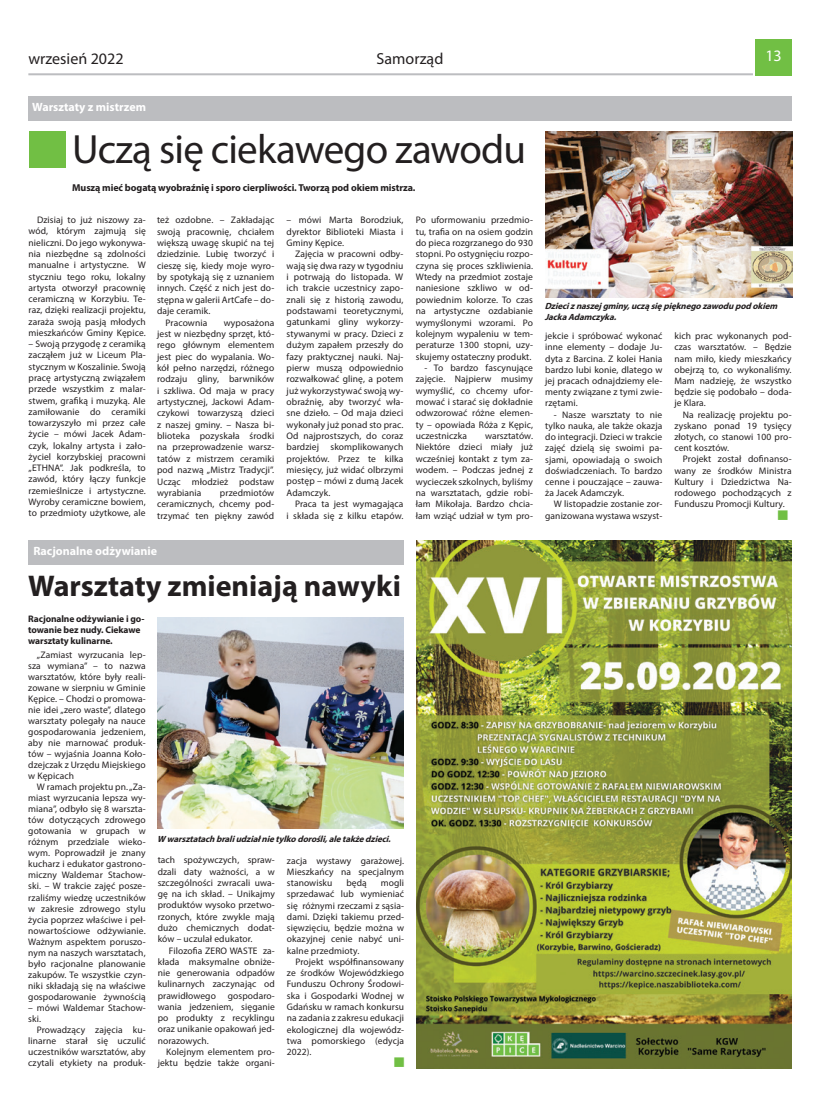
<style>
.page{position:relative;width:820px;height:1106px;background:#fff}
.page>*{position:absolute;margin:0;border:0;box-sizing:border-box;transform-origin:0 0}
.t1{font:41px "Myriad Pro";letter-spacing:-.02em;color:#231f20}
.t2{font:700 30px "Myriad Pro";color:#231f20}
.t3{font:16px "Myriad Pro";color:#231f20}
.t4{font:16px "Myriad Pro";color:#fff}
.t5{font:700 12px "Myriad Pro";color:#fff}
.t6{font:700 10px "Myriad Pro";letter-spacing:-.01em;color:#231f20}
.t7{font:9.5px/11.4px "Myriad Pro";letter-spacing:.01em;color:#231f20;text-align:justify}
.t8{font:700 9.5px/11px "Myriad Pro";letter-spacing:-.01em;color:#231f20}
.t9{font:italic 700 9px/10.8px "Myriad Pro";color:#231f20}
</style>
<div class="page">
<hr style="left:28px;top:73px;width:724px;height:2px;background:#bcbdc0">
<div style="left:755px;top:40px;width:36px;height:36px;background:#71bf44"></div>
<div style="left:28px;top:540px;width:375px;height:24px;background:#bcbdc0"></div>
<img style="left:157px;top:617px;width:246px;height:211px">
<img style="left:416px;top:540px;width:375px;height:528px">
<div style="left:28px;top:96px;width:763px;height:24px;background:#bcbdc0"></div>
<div style="left:29px;top:132px;width:36px;height:36px;background:#71bf44"></div>
<img style="left:545px;top:132px;width:247px;height:166px">
<h3 class="t3" style="left:28px;top:49px;width:97px">wrzesień 2022</h3>
<h3 class="t3" style="left:376px;top:49px;width:68px">Samorząd</h3>
<h3 class="t4" style="left:765px;top:46px;width:18px">13</h3>
<p class="t5" style="left:32px;top:99px;width:115px">Warsztaty z mistrzem</p>
<h1 class="t1" style="left:72px;top:124px;width:455px">Uczą się ciekawego zawodu</h1>
<p class="t6" style="left:72px;top:181px;width:345px">Muszą mieć bogatą wyobraźnię i sporo cierpliwości. Tworzą pod okiem mistrza.</p>
<p class="t7" style="left:29px;top:214px;width:119px;text-indent:9px">Dzisiaj to już niszowy za&shy;wód, którym zajmują się nieliczni. Do jego wykonywa&shy;nia niezbędne są zdolności manualne i artystyczne. W styczniu tego roku, lokalny artysta otworzył pracownię ceramiczną w Korzybiu. Te&shy;raz, dzięki realizacji projektu, zaraża swoją pasją młodych mieszkańców Gminy Kępice.</p>
<p class="t7" style="left:29px;top:338px;width:119px">– Swoją przygodę z ceramiką zacząłem już w Liceum Pla&shy;stycznym w Koszalinie. Swoją pracę artystyczną związałem przede wszystkim z malar&shy;stwem, grafiką i muzyką. Ale zamiłowanie do ceramiki towarzyszyło mi przez całe życie – mówi Jacek Adam&shy;czyk, lokalny artysta i zało&shy;życiel korzybskiej pracowni „ETHNA”. Jak podkreśla, to zawód, który łączy funkcje rzemieślnicze i artystyczne.<br>Wyroby ceramiczne bowiem, to przedmioty użytkowe, ale</p>
<p class="t7" style="left:286px;top:214px;width:118px">– mówi Marta Borodziuk, dyrektor Biblioteki Miasta i Gminy Kępice.</p>
<p class="t7" style="left:286px;top:248px;width:118px;text-indent:9px">Zajęcia w pracowni odby&shy;wają się dwa razy w tygodniu i potrwają do listopada. W ich trakcie uczestnicy zapo&shy;znali się z historią zawodu, podstawami teoretycznymi, gatunkami gliny wykorzy&shy;stywanymi w pracy. Dzieci z dużym zapałem przeszły do fazy praktycznej nauki. Naj&shy;pierw muszą odpowiednio rozwałkować glinę, a potem już wykorzystywać swoją wy&shy;obraźnię, aby tworzyć wła&shy;sne dzieło. – Od maja dzieci wykonały już ponad sto prac.<br>Od najprostszych, do coraz bardziej skomplikowanych projektów. Przez te kilka miesięcy, już widać olbrzymi postęp – mówi z dumą Jacek Adamczyk.</p>
<p class="t7" style="left:286px;top:498px;width:118px;text-align:right">Praca ta jest wymagająca<br>i składa się z kilku etapów.</p>
<p class="t7" style="left:415px;top:214px;width:119px">Po uformowaniu przedmio&shy;tu, trafia on na osiem godzin do pieca rozgrzanego do 930 stopni. Po ostygnięciu rozpo&shy;czyna się proces szkliwienia.<br>Wtedy na przedmiot zostaje naniesione szkliwo w od&shy;powiednim kolorze. To czas na artystyczne ozdabianie wymyślonymi wzorami. Po kolejnym wypaleniu w tem&shy;peraturze 1300 stopni, uzy&shy;skujemy ostateczny produkt.</p>
<p class="t7" style="left:415px;top:362px;width:119px;text-indent:9px">- To bardzo fascynujące zajęcie. Najpierw musimy wymyślić, co chcemy ufor&shy;mować i starać się dokładnie odwzorować różne elemen&shy;ty – opowiada Róża z Kępic, uczestniczka</p>
<p class="t7" style="left:157px;top:214px;width:119px">też ozdobne. – Zakładając</p>
<p class="t7" style="left:157px;top:226px;width:119px">swoją pracownię, chciałem</p>
<p class="t7" style="left:157px;top:237px;width:119px">większą uwagę skupić na tej</p>
<p class="t7" style="left:157px;top:248px;width:119px">dziedzinie. Lubię tworzyć i</p>
<p class="t7" style="left:157px;top:260px;width:119px">cieszę się, kiedy moje wyro-</p>
<p class="t7" style="left:157px;top:271px;width:119px">by spotykają się z uznaniem</p>
<p class="t7" style="left:157px;top:282px;width:119px">innych. Część z nich jest do-</p>
<p class="t7" style="left:157px;top:294px;width:119px">stępna w galerii ArtCafe – do-</p>
<p class="t7" style="left:157px;top:305px;width:55px">daje ceramik.</p>
<p class="t7" style="left:165px;top:316px;width:43px">Pracownia</p>
<p class="t7" style="left:157px;top:316px;width:119px;text-indent:67px">wyposażona jest w niezbędny sprzęt, któ&shy;rego głównym elementem jest piec do wypalania. Wo&shy;kół pełno narzędzi, różnego rodzaju gliny, barwników i szkliwa. Od maja w pracy artystycznej, Jackowi Adam&shy;czykowi towarzyszą dzieci z naszej gminy. – Nasza bi&shy;blioteka pozyskała środki na przeprowadzenie warsz&shy;tatów z mistrzem ceramiki pod nazwą „Mistrz Tradycji”.<br>Ucząc młodzież podstaw wyrabiania</p>
<p class="t7" style="left:415px;top:430px;width:119px;text-indent:69px">warsztatów.<br>Niektóre dzieci miały już wcześniej kontakt z tym za&shy;wodem. – Podczas jednej z wycieczek szkolnych, byliśmy na warsztatach, gdzie robi&shy;łam Mikołaja. Bardzo chcia&shy;łam wziąć udział w tym pro-</p>
<p class="t7" style="left:157px;top:487px;width:119px;text-indent:63px">przedmiotów ceramicznych, chcemy pod&shy;trzymać ten piękny zawód</p>
<p class="t5" style="left:33px;top:543px;width:125px">Racjonalne odżywianie</p>
<h2 class="t2" style="left:28px;top:566px;width:374px">Warsztaty zmieniają nawyki</h2>
<p class="t8" style="left:28px;top:612px;width:118px">Racjonalne odżywianie i go&shy;towanie bez nudy. Ciekawe warsztaty kulinarne.</p>
<p class="t7" style="left:28px;top:648px;width:119px;line-height:11px;text-indent:9px">„Zamiast wyrzucania lep&shy;sza wymiana” – to nazwa warsztatów, które były reali&shy;zowane w sierpniu w Gminie Kępice. – Chodzi o promowa&shy;nie idei „zero waste”, dlatego warsztaty polegały na nauce gospodarowania jedzeniem, aby nie marnować produk&shy;tów – wyjaśnia Joanna Koło&shy;dzejczak z Urzędu Miejskiego w Kępicach</p>
<p class="t7" style="left:28px;top:781px;width:119px;line-height:11px;text-indent:9px">W ramach projektu pn. „Za&shy;miast wyrzucania lepsza wy&shy;miana”, odbyło się 8 warszta&shy;tów dotyczących zdrowego gotowania w grupach w różnym przedziale wieko&shy;wym. Poprowadził je znany kucharz i edukator gastrono&shy;miczny Waldemar Stachow&shy;ski. – W trakcie zajęć posze&shy;rzaliśmy wiedzę uczestników w zakresie zdrowego stylu życia poprzez właściwe i peł&shy;nowartościowe odżywianie.<br>Ważnym aspektem poruszo&shy;nym na naszych warsztatach, było racjonalne planowanie zakupów. Te wszystkie czyn&shy;niki składają się na właściwe gospodarowanie żywnością</p>
<p class="t7" style="left:28px;top:1002px;width:119px;line-height:11px">– mówi Waldemar Stachow&shy;ski.</p>
<p class="t7" style="left:28px;top:1024px;width:119px;line-height:11px;text-indent:9px">Prowadzący zajęcia ku&shy;linarne starał się uczulić uczestników warsztatów, aby czytali etykiety na produk-</p>
<p class="t9" style="left:157px;top:833px;width:237px">W warsztatachbraliudziałnietylkodorośli,aletakżedzieci.</p>
<p class="t7" style="left:158px;top:854px;width:119px">tach spożywczych, spraw&shy;dzali daty ważności, a w szczególności zwracali uwa&shy;gę na ich skład. – Unikajmy produktów wysoko przetwo&shy;rzonych, które zwykle mają dużo chemicznych dodat&shy;ków – uczulał edukator.</p>
<p class="t7" style="left:158px;top:944px;width:119px;text-indent:11px">Filozofia ZERO WASTE za&shy;kłada maksymalne obniże&shy;nie generowania odpadów kulinarnych zaczynając od prawidłowego</p>
<p class="t7" style="left:158px;top:989px;width:119px;text-indent:70px">gospodaro&shy;wania jedzeniem, sięganie po produkty z recyklingu oraz unikanie opakowań jed&shy;norazowych.</p>
<p class="t7" style="left:158px;top:1045px;width:119px;text-align:right">Kolejnym elementem pro&shy;jektu będzie także organi-</p>
<p class="t7" style="left:287px;top:854px;width:119px">zacja wystawy garażowej.<br>Mieszkańcy na specjalnym stanowisku</p>
<p class="t7" style="left:287px;top:877px;width:119px;text-indent:94px">mogli sprzedawać lub wymieniać się różnymi rzeczami z sąsia&shy;dami. Dzięki takiemu przed&shy;sięwzięciu, będzie można w okazyjnej cenie nabyć uni&shy;kalne przedmioty.</p>
<p class="t7" style="left:287px;top:956px;width:119px;text-indent:9px">Projekt współfinansowany ze środków Wojewódzkiego Funduszu Ochrony Środowi&shy;ska i Gospodarki Wodnej w Gdańsku w ramach konkursu na zadania z zakresu edukacji ekologicznej dla wojewódz&shy;twa pomorskiego (edycja 2022).</p>
<p class="t7" style="left:346px;top:877px;width:22px">będą</p>
<p class="t9" style="left:544px;top:301px;width:237px">Dzieciznaszej gminy,ucząsiępięknegozawodupodokiem<br>JackaAdamczyka.</p>
<p class="t7" style="left:545px;top:330px;width:119px">jekcie i spróbować wykonać inne elementy – dodaje Ju&shy;dyta z Barcina. Z kolei Hania bardzo lubi konie, dlatego w jej pracach odnajdziemy ele&shy;menty związane z tymi zwie&shy;rzętami.</p>
<p class="t7" style="left:545px;top:409px;width:119px;text-indent:9px">- Nasze warsztaty to nie tylko nauka, ale także okazja do integracji. Dzieci w trakcie zajęć dzielą się swoimi pa&shy;sjami, opowiadają o swoich doświadczeniach. To bardzo cenne i pouczające – zauwa&shy;ża Jacek Adamczyk.</p>
<p class="t7" style="left:545px;top:498px;width:119px;text-align:right">W listopadzie zostanie zor&shy;ganizowana wystawa wszyst-</p>
<p class="t7" style="left:674px;top:330px;width:119px">kich prac wykonanych pod&shy;czas warsztatów. – Będzie nam miło, kiedy mieszkańcy obejrzą to, co wykonaliśmy.<br>Mam nadzieję, że wszystko będzie się podobało – doda&shy;je Klara.</p>
<p class="t7" style="left:674px;top:409px;width:119px;text-indent:9px">Na realizację projektu po&shy;zyskano ponad 19 tysięcy złotych, co stanowi 100 pro&shy;cent kosztów.</p>
<p class="t7" style="left:674px;top:453px;width:119px;text-indent:9px">Projekt został dofinanso&shy;wany ze środków Ministra Kultury i Dziedzictwa Na&shy;rodowego pochodzących z Funduszu Promocji Kultury.</p>
</div>
